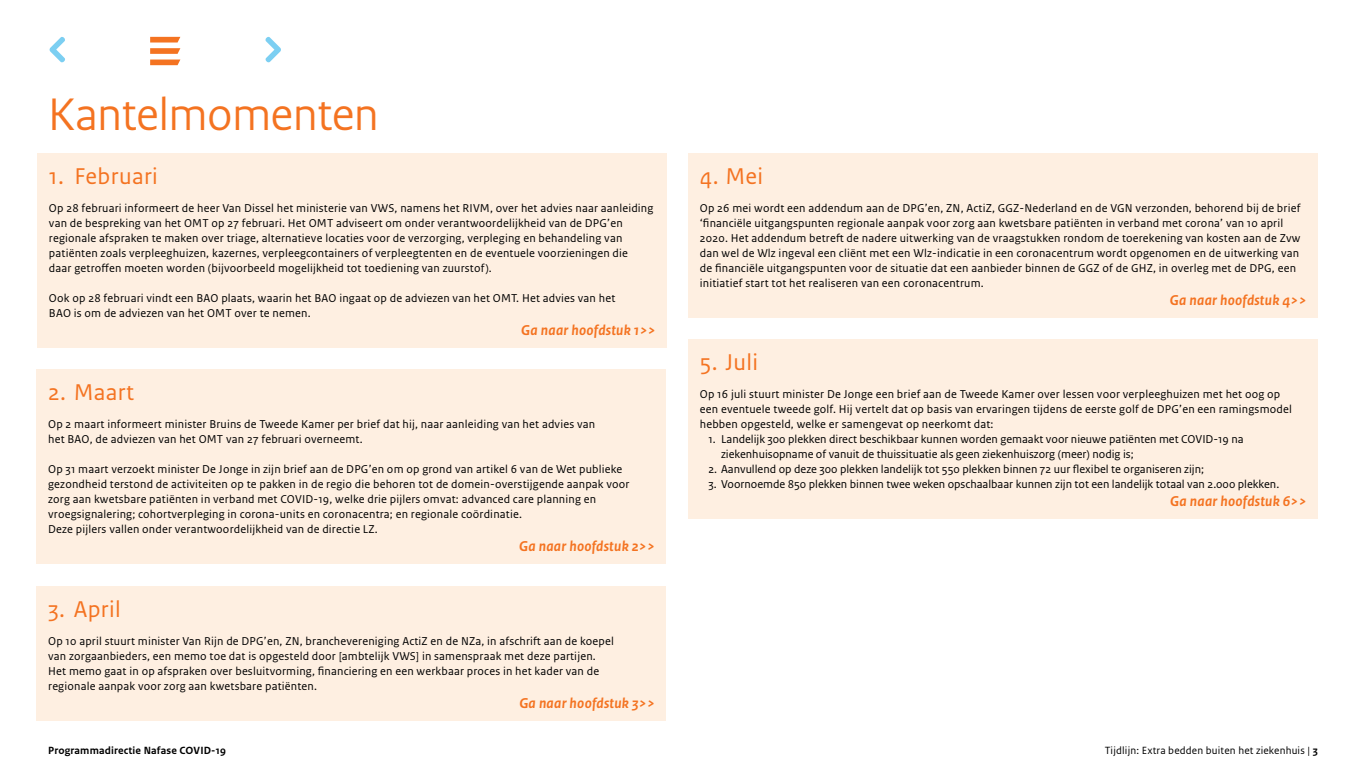
<style>
.page{position:relative;width:1366px;height:768px;background:#fff}
.page>*{position:absolute;margin:0;border:0;box-sizing:border-box;transform-origin:0 0}
.Kop_1{font:48px "Rijksoverheid Sans Heading";color:#f47321}
.Kader_Kop_Num{font:24px "Rijksoverheid Sans Text";letter-spacing:.015em;color:#f47321}
.Kader_plat_Verwijzin{font:italic 700 15px "Rijksoverheid Sans Text";letter-spacing:.015em;color:#f47321}
.Kader_plat_Groot{font:12px/15px "Rijksoverheid Sans Text";letter-spacing:.015em;color:#000}
.Plat_nummer_2_Groot{font:12px/15px "Rijksoverheid Sans Text";color:#000}
.t1{font:11px "Rijksoverheid Sans Text";letter-spacing:.015em;color:#000}
.t2{font:700 11px "Rijksoverheid Sans Text";letter-spacing:.015em;color:#000}
.s1{font-weight:700}
</style>
<div class="page">
<svg style="left:150px;top:37px;width:30px;height:17px"></svg>
<svg style="left:150px;top:60px;width:30px;height:5px"></svg>
<svg style="left:49px;top:37px;width:16px;height:26px"></svg>
<svg style="left:265px;top:36px;width:16px;height:27px"></svg>
<div style="left:38px;top:153px;width:629px;height:194px;background:#feefe1"></div>
<div style="left:37px;top:370px;width:629px;height:194px;background:#feefe1"></div>
<div style="left:37px;top:586px;width:629px;height:135px;background:#feefe1"></div>
<div style="left:689px;top:153px;width:629px;height:164px;background:#feefe1"></div>
<div style="left:689px;top:340px;width:629px;height:179px;background:#feefe1"></div>
<h1 class="Kop_1" style="left:48px;top:86px;width:332px">Kantelmomenten</h1>
<p class="Kader_Kop_Num" style="left:49px;top:162px;width:111px">1. Februari</p>
<p class="Kader_plat_Groot" style="left:49px;top:200px;width:606px">Op 28 februari informeert de heer Van Dissel het ministerie van VWS, namens het RIVM, over het advies naar aanleiding van de bespreking van het OMT op 27 februari. Het OMT adviseert om onder verantwoordelijkheid van de DPG’en regionale afspraken te maken over triage, alternatieve locaties voor de verzorging, verpleging en behandeling van patiënten zoals verpleeghuizen, kazernes, verpleegcontainers of verpleegtenten en de eventuele voorzieningen die</p>
<p class="Kader_plat_Groot" style="left:49px;top:260px;width:444px">daar getroffen moeten worden (bijvoorbeeld mogelijkheid tot toediening van zuurstof).</p>
<p class="Kader_plat_Groot" style="left:49px;top:290px;width:568px">Ook op 28 februari vindt een BAO plaats, waarin het BAO ingaat op de adviezen van het OMT. Het advies van het<br>BAO is om de adviezen van het OMT over te nemen.</p>
<p class="Kader_plat_Verwijzin" style="left:521px;top:321px;width:136px">Ga naar hoofdstuk 1&gt;&gt;</p>
<p class="Kader_Kop_Num" style="left:48px;top:379px;width:87px">2. Maart</p>
<p class="Kader_plat_Groot" style="left:48px;top:417px;width:548px">Op 2 maart informeert minister Bruins de Tweede Kamer per brief dat hij, naar aanleiding van het advies van het BAO, de adviezen van het OMT van 27 februari overneemt.</p>
<p class="Kader_plat_Groot" style="left:48px;top:462px;width:583px">Op 31 maart verzoekt minister De Jonge in zijn brief aan de DPG’en om op grond van artikel 6 van de Wet publieke gezondheid terstond de activiteiten op te pakken in de regio die behoren tot de domein-overstijgende aanpak voor</p>
<p class="Kader_plat_Groot" style="left:48px;top:492px;width:550px">zorg aan kwetsbare patiënten in verband met COVID-19, welke drie pijlers omvat: advanced care planning en vroegsignalering; cohortverpleging in corona-units en coronacentra; en regionale coördinatie.<br>Deze pijlers vallen onder verantwoordelijkheid van de directie LZ.</p>
<p class="Kader_plat_Verwijzin" style="left:519px;top:538px;width:137px">Ga naar hoofdstuk 2&gt;&gt;</p>
<p class="Kader_Kop_Num" style="left:48px;top:596px;width:74px">3. April</p>
<p class="Kader_plat_Groot" style="left:48px;top:634px;width:567px">Op 10 april stuurt minister Van Rijn de DPG’en, ZN, branchevereniging ActiZ en de NZa, in afschrift aan de koepel van zorgaanbieders, een memo toe dat is opgesteld door [ambtelijk VWS] in samenspraak met deze partijen.<br>Het memo gaat in op afspraken over besluitvorming, financiering en een werkbaar proces in het kader van de regionale aanpak voor zorg aan kwetsbare patiënten.</p>
<p class="Kader_plat_Verwijzin" style="left:519px;top:695px;width:137px">Ga naar hoofdstuk 3&gt;&gt;</p>
<p class="Kader_Kop_Num" style="left:700px;top:162px;width:65px">4. Mei</p>
<p class="Kader_plat_Groot" style="left:700px;top:200px;width:602px">Op 26 mei wordt een addendum aan de DPG’en, ZN, ActiZ, GGZ-Nederland en de VGN verzonden, behorend bij de brief ‘financiële uitgangspunten regionale aanpak voor zorg aan kwetsbare patiënten in verband met corona’ van 10 april 2020. Het addendum betreft de nadere uitwerking van de vraagstukken rondom de toerekening van kosten aan de Zvw dan wel de Wlz ingeval een cliënt met een Wlz-indicatie in een coronacentrum wordt opgenomen en de uitwerking van de financiële uitgangspunten voor de situatie dat een aanbieder binnen de GGZ of de GHZ, in overleg met de DPG, een initiatief start tot het realiseren van een coronacentrum.</p>
<p class="Kader_plat_Verwijzin" style="left:1170px;top:291px;width:138px">Ga naar hoofdstuk 4&gt;&gt;</p>
<p class="Kader_Kop_Num" style="left:700px;top:349px;width:60px">5. Juli</p>
<p class="Kader_plat_Groot" style="left:700px;top:387px;width:594px">Op 16 juli stuurt minister De Jonge een brief aan de Tweede Kamer over lessen voor verpleeghuizen met het oog op een eventuele tweede golf. Hij vertelt dat op basis van ervaringen tijdens de eerste golf de DPG’en een ramingsmodel hebben opgesteld, welke er samengevat op neerkomt dat:</p>
<h1 class="Plat_nummer_2_Groot" style="left:721px;top:432px;width:524px;text-indent:-13px">1. Landelijk 300 plekken direct beschikbaar kunnen worden gemaakt voor nieuwe patiënten met COVID-19 na ziekenhuisopname of vanuit de thuissituatie als geen ziekenhuiszorg (meer) nodig is;</h1>
<h1 class="Plat_nummer_2_Groot" style="left:708px;top:462px;width:497px">2. Aanvullend op deze 300 plekken landelijk tot 550 plekken binnen 72 uur flexibel te organiseren zijn;</h1>
<h1 class="Plat_nummer_2_Groot" style="left:708px;top:477px;width:572px">3. Voornoemde 850 plekken binnen twee weken opschaalbaar kunnen zijn tot een landelijk totaal van 2.000 plekken.</h1>
<p class="Kader_plat_Verwijzin" style="left:1170px;top:493px;width:138px">Ga naar hoofdstuk 6&gt;&gt;</p>
<p class="t2" style="left:48px;top:744px;width:179px">Programmadirectie Nafase COVID-19</p>
<p class="t1" style="left:1105px;top:744px;width:215px">Tijdlijn: Extra bedden buiten het ziekenhuis | <span class="s1">3</span></p>
</div>
